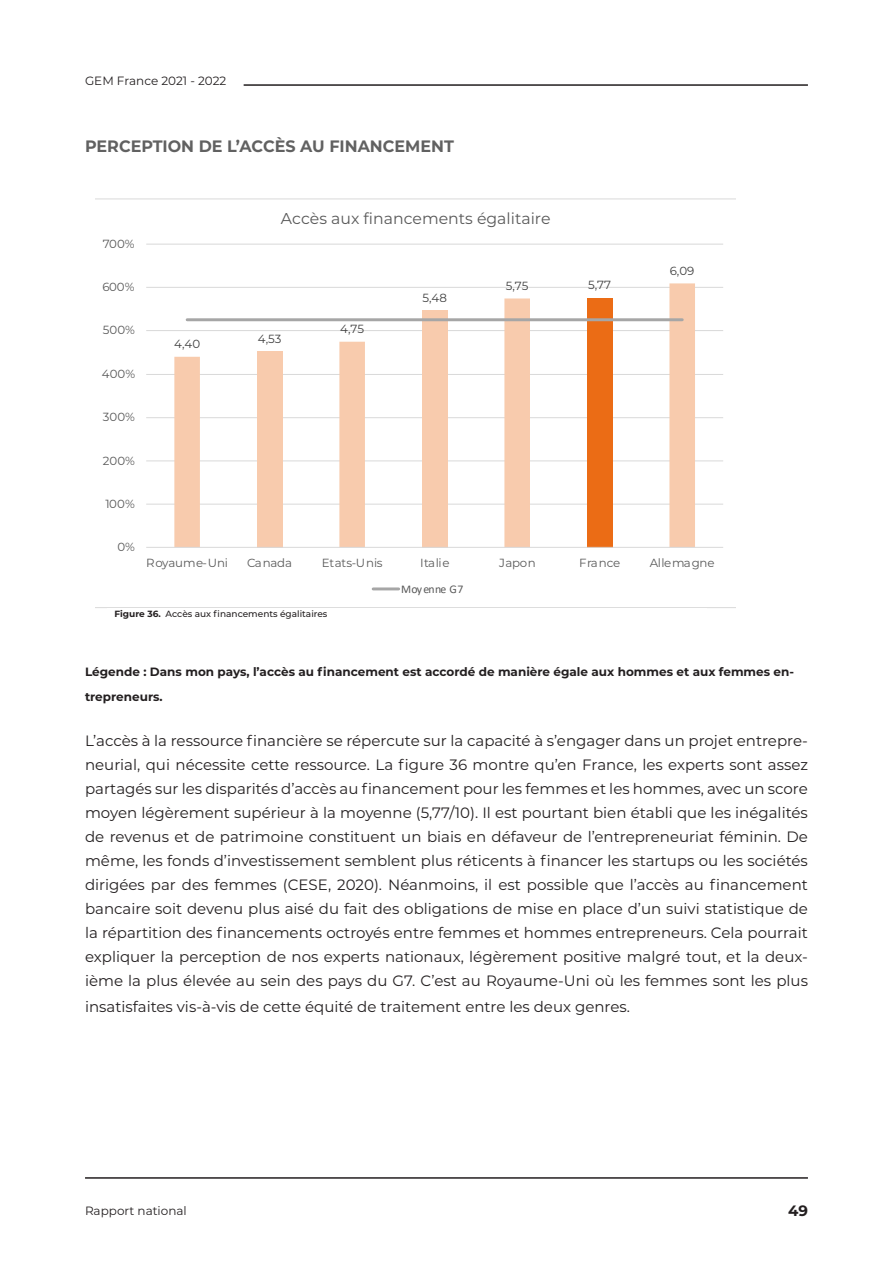
<style>
.page{position:relative;width:893px;height:1263px;background:#fff}
.page>*{position:absolute;margin:0;border:0;box-sizing:border-box;transform-origin:0 0}
.t1{font:700 16.5px "Montserrat";color:#616161}
.t2{font:15.75px "Montserrat";color:#595959}
.t3{font:15px/24px "Montserrat";color:#231f20;text-align:justify}
.t4{font:700 15px "Montserrat";color:#231f20}
.t5{font:700 12px/25.5px "Montserrat";color:#231f20}
.t6{font:12px "Montserrat";color:#231f20}
.t7{font:11.85px "Montserrat";letter-spacing:-.01em;color:#595959}
.t8{font:11.85px "Montserrat";color:#404040}
.t9{font:11.85px "Calibri";letter-spacing:.03em;color:#595959}
.t10{font:500 9px "Montserrat";color:#231f20}
.s1{font-weight:700}
</style>
<div class="page">
<hr style="left:244px;top:84px;width:564px;height:2px;background:#231f20">
<hr style="left:85px;top:1177px;width:723px;height:2px;background:#231f20">
<svg style="left:96px;top:198px;width:639px;height:410px"></svg>
<p class="t6" style="left:85px;top:72px;width:143px">GEM France 2021 - 2022</p>
<h3 class="t1" style="left:85px;top:134px;width:370px">PERCEPTION DE L’ACCÈS AU FINANCEMENT</h3>
<p class="t7" style="left:103px;top:236px;width:34px">700%</p>
<p class="t7" style="left:102px;top:279px;width:34px">600%</p>
<p class="t7" style="left:103px;top:322px;width:34px">500%</p>
<p class="t7" style="left:102px;top:365px;width:35px">400%</p>
<p class="t7" style="left:103px;top:409px;width:34px">300%</p>
<p class="t8" style="left:174px;top:336px;width:27px">4,40</p>
<p class="t2" style="left:281px;top:208px;width:271px">Accès aux financements égalitaire</p>
<p class="t8" style="left:258px;top:331px;width:25px">4,53</p>
<p class="t8" style="left:340px;top:321px;width:25px">4,75</p>
<p class="t8" style="left:422px;top:289px;width:26px">5,48</p>
<p class="t8" style="left:506px;top:278px;width:24px">5,75</p>
<p class="t8" style="left:588px;top:277px;width:25px">5,77</p>
<p class="t8" style="left:670px;top:263px;width:26px">6,09</p>
<p class="t7" style="left:103px;top:452px;width:34px">200%</p>
<p class="t7" style="left:105px;top:496px;width:31px">100%</p>
<p class="t7" style="left:117px;top:539px;width:19px">0%</p>
<p class="t7" style="left:146px;top:555px;width:83px">Royaume-Uni</p>
<p class="t7" style="left:247px;top:555px;width:46px">Canada</p>
<p class="t7" style="left:322px;top:555px;width:62px">Etats-Unis</p>
<p class="t7" style="left:420px;top:555px;width:31px">Italie</p>
<p class="t7" style="left:499px;top:555px;width:38px">Japon</p>
<p class="t7" style="left:579px;top:555px;width:43px">France</p>
<p class="t7" style="left:650px;top:555px;width:66px">Allemagne</p>
<p class="t9" style="left:401px;top:580px;width:64px">Moyenne G7</p>
<p class="t10" style="left:115px;top:607px;width:214px"><span class="s1">Figure 36.</span> Accès aux financements égalitaires</p>
<h3 class="t5" style="left:85px;top:658px;width:711px">Légende : Dans mon pays, l’accès au financement est accordé de manière égale aux hommes et aux femmes en&shy;trepreneurs.</h3>
<p class="t3" style="left:85px;top:728px;width:724px">L’accès à la ressource financière se répercute sur la capacité à s’engager dans un projet entrepre&shy;neurial, qui nécessite cette ressource. La figure 36 montre qu’en France, les experts sont assez partagés sur les disparités d’accès au financement pour les femmes et les hommes, avec un score moyen légèrement supérieur à la moyenne (5,77/10). Il est pourtant bien établi que les inégalités de revenus et de patrimoine constituent un biais en défaveur de l’entrepreneuriat féminin. De même, les fonds d’investissement semblent plus réticents à financer les startups ou les sociétés dirigées par des femmes (CESE, 2020). Néanmoins, il est possible que l’accès au financement bancaire soit devenu plus aisé du fait des obligations de mise en place d’un suivi statistique de la répartition des financements octroyés entre femmes et hommes entrepreneurs. Cela pourrait expliquer la perception de nos experts nationaux, légèrement positive malgré tout, et la deux&shy;ième la plus élevée au sein des pays du G7. C’est au Royaume-Uni où les femmes sont les plus</p>
<p class="t3" style="left:85px;top:994px;width:546px">insatisfaites vis-à-vis de cette équité de traitement entre les deux genres.</p>
<p class="t6" style="left:85px;top:1202px;width:103px">Rapport national</p>
<p class="t4" style="left:788px;top:1200px;width:21px">49</p>
</div>
